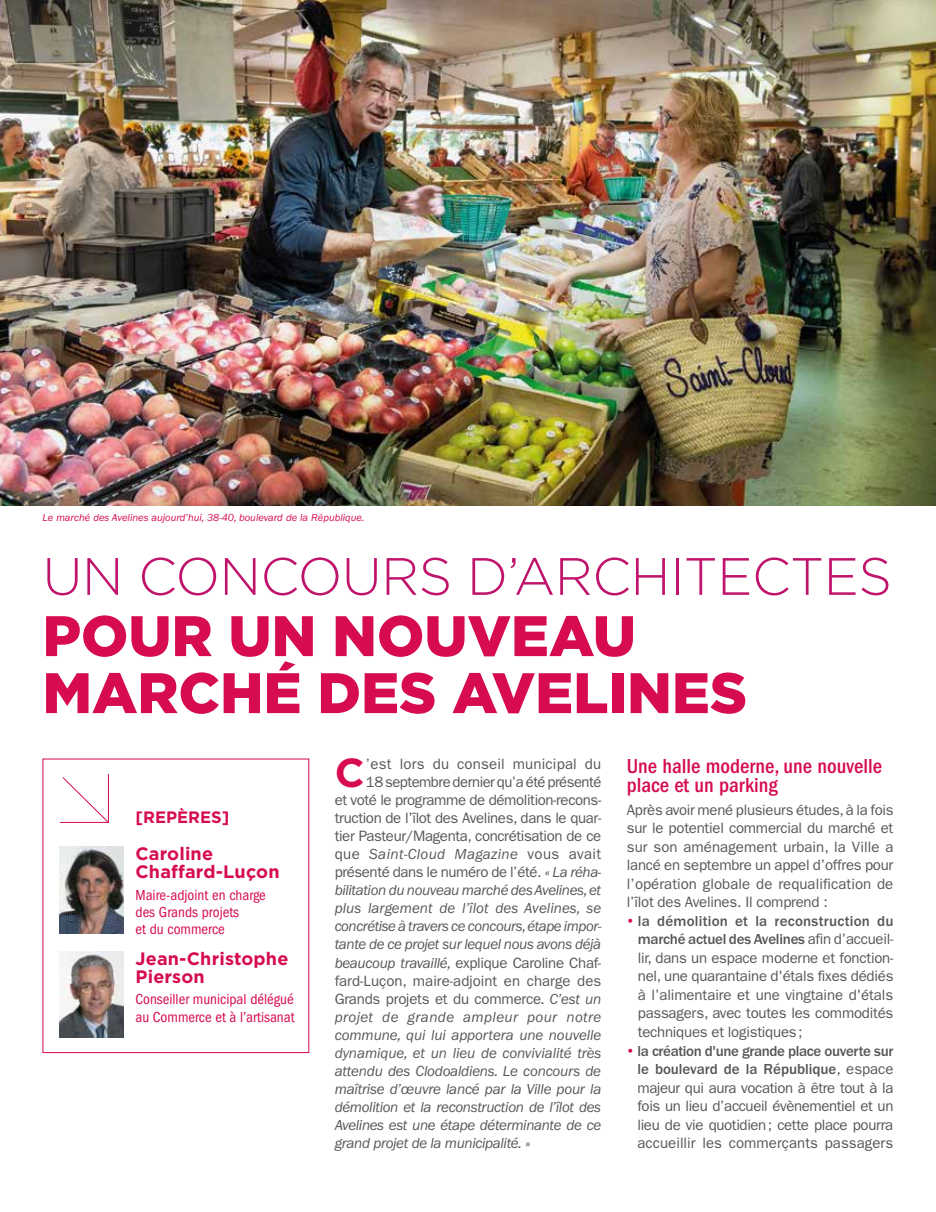
<style>
.page{position:relative;width:936px;height:1212px;background:#fff}
.page>*{position:absolute;margin:0;border:0;box-sizing:border-box;transform-origin:0 0}
.t1{font:900 57px/57px "Gotham";color:#d60b52}
.t2{font:300 52.5px "Gotham";letter-spacing:-.01em;color:#c0136b}
.t3{font:700 40.5px "Gotham";color:#d60b52}
.t4{font:500 condensed 21px/18.8px "ITC Franklin Gothic Std";color:#d60b52}
.t5{font:700 18px/18px "Gotham";letter-spacing:.01em;color:#d60b52}
.t6{font:700 16.5px "Gotham";color:#d60b52}
.t7{font:15px/18.6px "ITC Franklin Gothic Std";letter-spacing:-.015em;color:#575756;text-align:justify}
.t8{font:italic 15px "ITC Franklin Gothic Std";letter-spacing:-.015em;color:#575756}
.t9{font:condensed 15px/17.2px "ITC Franklin Gothic Std";color:#d60b52}
.t10{font:italic 15px "ITC Franklin Gothic Std";letter-spacing:.025em;color:#575756}
.t11{font:italic 15px "ITC Franklin Gothic Std";letter-spacing:.005em;color:#575756}
.t12{font:15px "ITC Franklin Gothic Std";letter-spacing:-.035em;color:#575756}
.t13{font:15px "ITC Franklin Gothic Std";letter-spacing:.01em;color:#575756}
.t14{font:italic 10.5px "ITC Franklin Gothic Std";color:#d60b52}
.s1{font-style:normal}
.s2{font-style:italic}
.s3{font-family:"Gotham";color:#d60b52}
.s4{font-weight:500}
</style>
<div class="page">
<img style="left:0;top:0;width:935px;height:506px">
<svg style="left:59px;top:773px;width:50px;height:50px"></svg>
<img style="left:60px;top:847px;width:63px;height:86px">
<img style="left:60px;top:951px;width:63px;height:86px">
<p class="t14" style="left:43px;top:512px;width:323px">Le marché des Avelines aujourd’hui, 38-40, boulevard de la République.</p>
<h2 class="t2" style="left:43px;top:543px;width:850px">UN CONCOURS D’ARCHITECTES</h2>
<h1 class="t1" style="left:43px;top:607px;width:706px">POUR UN NOUVEAU<br>MARCHÉ DES AVELINES</h1>
<p class="t6" style="left:135px;top:806px;width:95px">[REPÈRES]</p>
<p class="t5" style="left:135px;top:844px;width:146px">Caroline<br>Chaffard-Luçon</p>
<p class="t9" style="left:135px;top:886px;width:132px">Maire-adjoint en charge des Grands projets<br>et du commerce</p>
<p class="t5" style="left:135px;top:949px;width:154px">Jean-Christophe<br>Pierson</p>
<p class="t9" style="left:135px;top:991px;width:160px">Conseiller municipal délégué au Commerce et à l’artisanat</p>
<h3 class="t3" style="left:334px;top:746px;width:31px">C</h3>
<p class="t13" style="left:366px;top:755px;width:237px">’est lors du conseil municipal du</p>
<p class="t12" style="left:366px;top:773px;width:237px">18 septembre dernier qu’a été présenté</p>
<p class="t7" style="left:334px;top:790px;width:268px">et voté le programme de démolition-recons-</p>
<p class="t7" style="left:334px;top:809px;width:268px">truction de l’îlot des Avelines, dans le quar-</p>
<p class="t7" style="left:334px;top:827px;width:268px">tier Pasteur/Magenta, concrétisation de ce</p>
<p class="t10" style="left:334px;top:846px;width:268px"><span class="s1">que</span> Saint-Cloud Magazine <span class="s1">vous avait</span></p>
<p class="t7" style="left:334px;top:863px;width:268px">présenté dans le numéro de l’été. <span class="s2">« La réha-</span></p>
<p class="t8" style="left:334px;top:882px;width:268px">bilitation du nouveau marché des Avelines, et</p>
<p class="t11" style="left:334px;top:900px;width:268px">plus largement de l’îlot des Avelines, se</p>
<p class="t8" style="left:334px;top:918px;width:268px">concrétise à travers ce concours, étape impor-</p>
<p class="t8" style="left:334px;top:936px;width:268px">tante de ce projet sur lequel nous avons déjà</p>
<p class="t7" style="left:334px;top:953px;width:268px"><span class="s2">beaucoup travaillé,</span> explique Caroline Chaf-</p>
<p class="t7" style="left:334px;top:971px;width:268px">fard-Luçon, maire-adjoint en charge des</p>
<p class="t7" style="left:334px;top:989px;width:268px">Grands projets et du commerce<span class="s2">. C’est un</span></p>
<p class="t10" style="left:334px;top:1008px;width:268px">projet de grande ampleur pour notre</p>
<p class="t8" style="left:334px;top:1026px;width:268px">commune, qui lui apportera une nouvelle</p>
<p class="t8" style="left:334px;top:1044px;width:268px">dynamique, et un lieu de convivialité très</p>
<p class="t8" style="left:334px;top:1062px;width:268px">attendu des Clodoaldiens. Le concours de</p>
<p class="t8" style="left:334px;top:1080px;width:268px">maîtrise d’œuvre lancé par la Ville pour la</p>
<p class="t8" style="left:334px;top:1099px;width:268px">démolition et la reconstruction de l’îlot des</p>
<p class="t8" style="left:334px;top:1117px;width:268px">Avelines est une étape déterminante de ce</p>
<p class="t8" style="left:334px;top:1135px;width:197px">grand projet de la municipalité. »</p>
<h3 class="t4" style="left:626px;top:757px;width:257px">Une halle moderne, une nouvelle place et un parking</h3>
<p class="t7" style="left:626px;top:800px;width:268px">Après avoir mené plusieurs études, à la fois sur le potentiel commercial du marché et sur son aménagement urbain, la Ville a lancé en septembre un appel d’offres pour l’opération globale de requalification de l’îlot des Avelines. Il comprend :</p>
<p class="t7" style="left:637px;top:911px;width:257px;text-indent:-11px"><span class="s3">•</span> <span class="s4">la démolition et la reconstruction du marché actuel des Avelines</span> afin d’accueil&shy;lir, dans un espace moderne et fonction&shy;nel, une quarantaine d'étals fixes dédiés à l’alimentaire et une vingtaine d'étals passagers, avec toutes les commodités techniques et logistiques;</p>
<p class="t7" style="left:637px;top:1041px;width:257px;text-indent:-11px"><span class="s3">•</span> <span class="s4">la création d'une grande place ouverte sur le boulevard de la République</span>, espace majeur qui aura vocation à être tout à la fois un lieu d’accueil évènementiel et un lieu de vie quotidien; cette place pourra accueillir les commerçants passagers</p>
</div>
